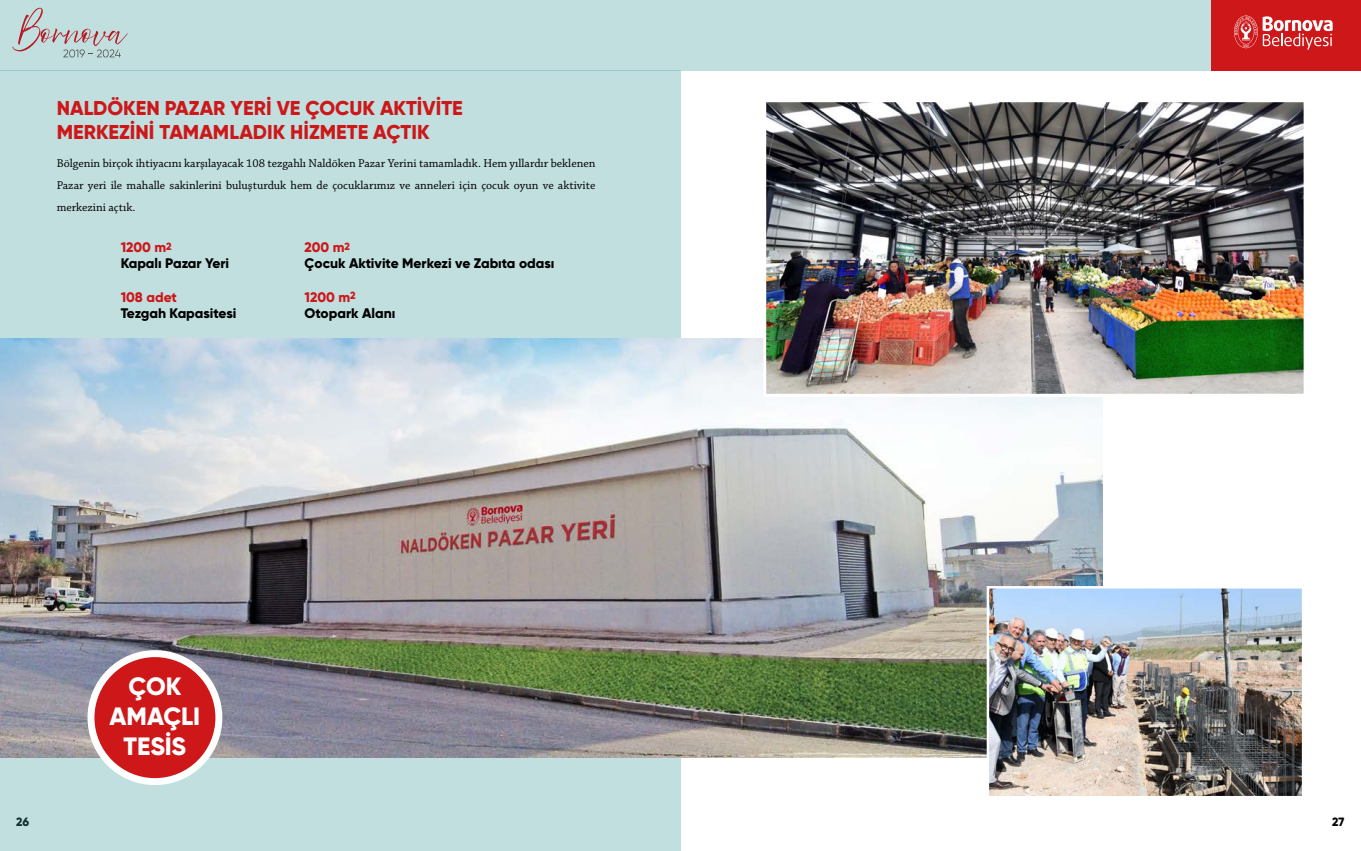
<style>
.page{position:relative;width:1361px;height:851px;background:#fff}
.page>*{position:absolute;margin:0;border:0;box-sizing:border-box;transform-origin:0 0}
.t1{font:800 25px/30px "Gilroy";color:#fff;text-align:center}
.t2{font:800 20px/24px "Gilroy";color:#cd1719}
.t3{font:800 13.8px/16.6px "Gilroy";color:#000}
.t4{font:800 13.8px "Gilroy";color:#cd1719}
.t5{font:12px/22px "Chaparral Pro";color:#000;text-align:justify}
.t6{font:800 12px "Gilroy";color:#000}
.s1{color:#cd1719}
</style>
<div class="page">
<div style="left:0;top:0;width:1210px;height:71px;background:#c1dfdf"></div>
<svg style="left:12px;top:8px;width:116px;height:49px"></svg>
<div style="left:1210px;top:0;width:151px;height:71px;background:#cd1719"></div>
<svg style="left:1234px;top:16px;width:98px;height:34px"></svg>
<div style="left:0;top:70px;width:680px;height:780px;background:#c1dfdf"></div>
<img style="left:0;top:338px;width:1102px;height:419px">
<div style="left:87px;top:650px;width:135px;height:135px;background:#fff;border-radius:50%"></div>
<div style="left:94px;top:657px;width:121px;height:121px;background:#cd1719;border-radius:50%"></div>
<img style="left:989px;top:589px;width:312px;height:206px">
<div style="left:986px;top:586px;width:318px;height:212px;border:2px solid #fff"></div>
<img style="left:767px;top:103px;width:535px;height:289px">
<div style="left:763px;top:99px;width:543px;height:297px;border:3px solid #fff"></div>
<h2 class="t2" style="left:57px;top:96px;width:407px">NALDÖKEN PAZAR YERİ VE ÇOCUK AKTİVİTE<br>MERKEZİNİ TAMAMLADIK HİZMETE AÇTIK</h2>
<p class="t5" style="left:57px;top:153px;width:540px">Bölgenin birçok ihtiyacını karşılayacak 108 tezgahlı Naldöken Pazar Yerini tamamladık. Hem yıllardır beklenen Pazar yeri ile mahalle sakinlerini buluşturduk hem de çocuklarımız ve anneleri için çocuk oyun ve aktivite merkezini açtık.</p>
<p class="t3" style="left:121px;top:238px;width:110px"><span class="s1">1200 m</span><sup>2<br></sup>Kapalı Pazar Yeri</p>
<p class="t4" style="left:121px;top:288px;width:58px">108 adet</p>
<p class="t3" style="left:121px;top:305px;width:117px">Tezgah Kapasitesi</p>
<p class="t3" style="left:305px;top:238px;width:251px"><span class="s1">200 m</span><sup>2<br></sup>Çocuk Aktivite Merkezi ve Zabıta odası</p>
<p class="t3" style="left:305px;top:288px;width:92px"><span class="s1">1200 m</span><sup>2<br></sup>Otopark Alanı</p>
<h1 class="t1" style="left:110px;top:671px;width:92px">ÇOK<br>AMAÇLI<br>TESİS</h1>
<p class="t6" style="left:16px;top:814px;width:14px">26</p>
<p class="t6" style="left:1332px;top:814px;width:14px">27</p>
</div>
